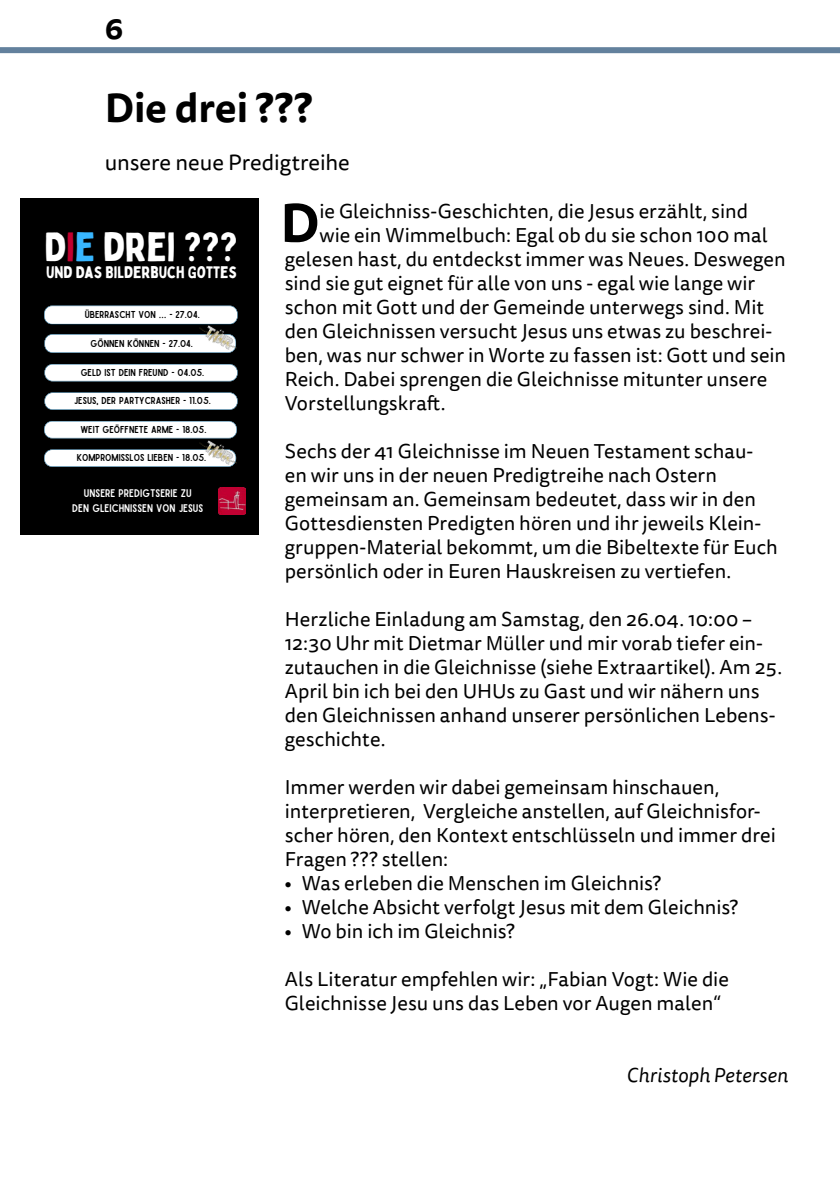
<style>
.page{position:relative;width:840px;height:1191px;background:#fff}
.page>*{position:absolute;margin:0;border:0;box-sizing:border-box;transform-origin:0 0}
.t1{font:700 53.6px "Tisa Sans Pro";color:#000}
.t2{font:700 40px "Tisa Sans Pro";letter-spacing:-.005em;color:#000}
.t3{font:40px "Bobby Jones";color:#fff}
.t4{font:700 30px "Tisa Sans Pro";color:#000}
.t5{font:22px "Tisa Sans Pro";color:#000}
.t6{font:20px/24px "Tisa Sans Pro";color:#000}
.t7{font:italic 20px "Tisa Sans Pro";letter-spacing:.005em;color:#000}
.t8{font:16.4px "Bobby Jones";color:#fff}
.t9{font:10.6px/14.6px "Sailors";color:#fff;text-align:center}
.t10{font:9.6px "Sailors";color:#000}
.s1{font-family:"Myriad Pro";font-weight:700;font-style:italic}
.s2{color:#c0012f}
.s3{color:#38b6ff}
.s4{font-family:"Noto Sans Gurmukhi"}
</style>
<div class="page">
<div style="left:0;top:47px;width:839px;height:6px;background:#63819d"></div>
<div style="left:20px;top:198px;width:238px;height:337px;background:#000"></div>
<svg style="left:44px;top:305px;width:193px;height:19px;background:#eef1f2"></svg>
<img style="left:218px;top:487px;width:28px;height:27px">
<svg style="left:44px;top:334px;width:151px;height:19px;background:#edf1f3"></svg>
<svg style="left:44px;top:392px;width:193px;height:18px;background:#e8edef"></svg>
<svg style="left:44px;top:364px;width:193px;height:17px;background:#f2f5f6"></svg>
<svg style="left:44px;top:421px;width:193px;height:17px;background:#f2f5f7"></svg>
<svg style="left:44px;top:449px;width:151px;height:18px;background:#eaeef1"></svg>
<img style="left:195px;top:318px;width:43px;height:35px">
<img style="left:195px;top:433px;width:42px;height:34px">
<h3 class="t4" style="left:105px;top:6px;width:20px">6</h3>
<h2 class="t2" style="left:105px;top:78px;width:209px">Die drei ???</h2>
<p class="t5" style="left:105px;top:147px;width:246px">unsere neue Predigtreihe</p>
<h1 class="t1" style="left:280px;top:183px;width:41px">D</h1>
<p class="t6" style="left:319px;top:199px;width:430px">ie Gleichniss-Geschichten, die Jesus erzählt, sind</p>
<p class="t6" style="left:319px;top:223px;width:449px">wie ein Wimmelbuch: Egal ob du sie schon 100 mal</p>
<p class="t6" style="left:284px;top:247px;width:502px">gelesen hast, du entdeckst immer was Neues. Deswegen</p>
<p class="t6" style="left:284px;top:271px;width:471px">sind sie gut eignet für alle von uns - egal wie lange wir</p>
<p class="t6" style="left:284px;top:295px;width:480px">schon mit Gott und der Gemeinde unterwegs sind. Mit</p>
<p class="t6" style="left:284px;top:319px;width:489px">den Gleichnissen versucht Jesus uns etwas zu beschrei-</p>
<p class="t6" style="left:284px;top:343px;width:502px">ben, was nur schwer in Worte zu fassen ist: Gott und sein</p>
<p class="t6" style="left:284px;top:367px;width:484px">Reich. Dabei sprengen die Gleichnisse mitunter unsere</p>
<p class="t6" style="left:284px;top:391px;width:162px">Vorstellungskraft.</p>
<p class="t6" style="left:284px;top:439px;width:494px">Sechs der 41 Gleichnisse im Neuen Testament schau&shy;en wir uns in der neuen Predigtreihe nach Ostern gemeinsam an. Gemeinsam bedeutet, dass wir in den Gottesdiensten Predigten hören und ihr jeweils Klein&shy;gruppen-Material bekommt, um die Bibeltexte für Euch persönlich oder in Euren Hauskreisen zu vertiefen.</p>
<p class="t6" style="left:284px;top:607px;width:498px">Herzliche Einladung am Samstag, den 26.04. 10:00 – 12:30 Uhr mit Dietmar Müller und mir vorab tiefer ein&shy;zutauchen in die Gleichnisse (siehe Extraartikel). Am 25.<br>April bin ich bei den UHUs zu Gast und wir nähern uns den Gleichnissen anhand unserer persönlichen Lebens&shy;geschichte.</p>
<p class="t6" style="left:284px;top:775px;width:492px">Immer werden wir dabei gemeinsam hinschauen, interpretieren, Vergleiche anstellen, auf Gleichnisfor&shy;scher hören, den Kontext entschlüsseln und immer drei Fragen ??? stellen:</p>
<p class="t6" style="left:284px;top:871px;width:377px"><span class="s1">•</span> Was erleben die Menschen im Gleichnis?</p>
<p class="t6" style="left:284px;top:895px;width:454px"><span class="s1">•</span> Welche Absicht verfolgt Jesus mit dem Gleichnis?</p>
<p class="t6" style="left:284px;top:919px;width:231px"><span class="s1">•</span> Wo bin ich im Gleichnis?</p>
<p class="t6" style="left:284px;top:967px;width:445px">Als Literatur empfehlen wir: „Fabian Vogt: Wie die<br>Gleichnisse Jesu uns das Leben vor Augen malen“</p>
<h2 class="t3" style="left:44px;top:221px;width:194px">D<span class="s2">I</span><span class="s3">E</span> DREI ???</h2>
<p class="t8" style="left:46px;top:262px;width:192px">UND DAS BILDERBUCH GOTTES</p>
<p class="t10" style="left:85px;top:308px;width:116px">ÜBERRASCHT VON <span class="s4">…</span> - 27.04.</p>
<p class="t10" style="left:90px;top:336px;width:104px">GÖNNEN KÖNNEN - 27.04.</p>
<p class="t10" style="left:81px;top:365px;width:125px">GELD IST DEIN FREUND - 04.05.</p>
<p class="t10" style="left:74px;top:394px;width:138px">JESUS, DER PARTYCRASHER - 11.05.</p>
<p class="t10" style="left:80px;top:422px;width:127px">WEIT GEÖFFNETE ARME - 18.05.</p>
<p class="t10" style="left:77px;top:451px;width:131px">KOMPROMISSLOS LIEBEN - 18.05.</p>
<p class="t9" style="left:72px;top:485px;width:132px">UNSERE PREDIGTSERIE ZU<br>DEN GLEICHNISSEN VON JESUS</p>
<p class="t7" style="left:626px;top:1061px;width:163px">Christoph Petersen</p>
</div>
